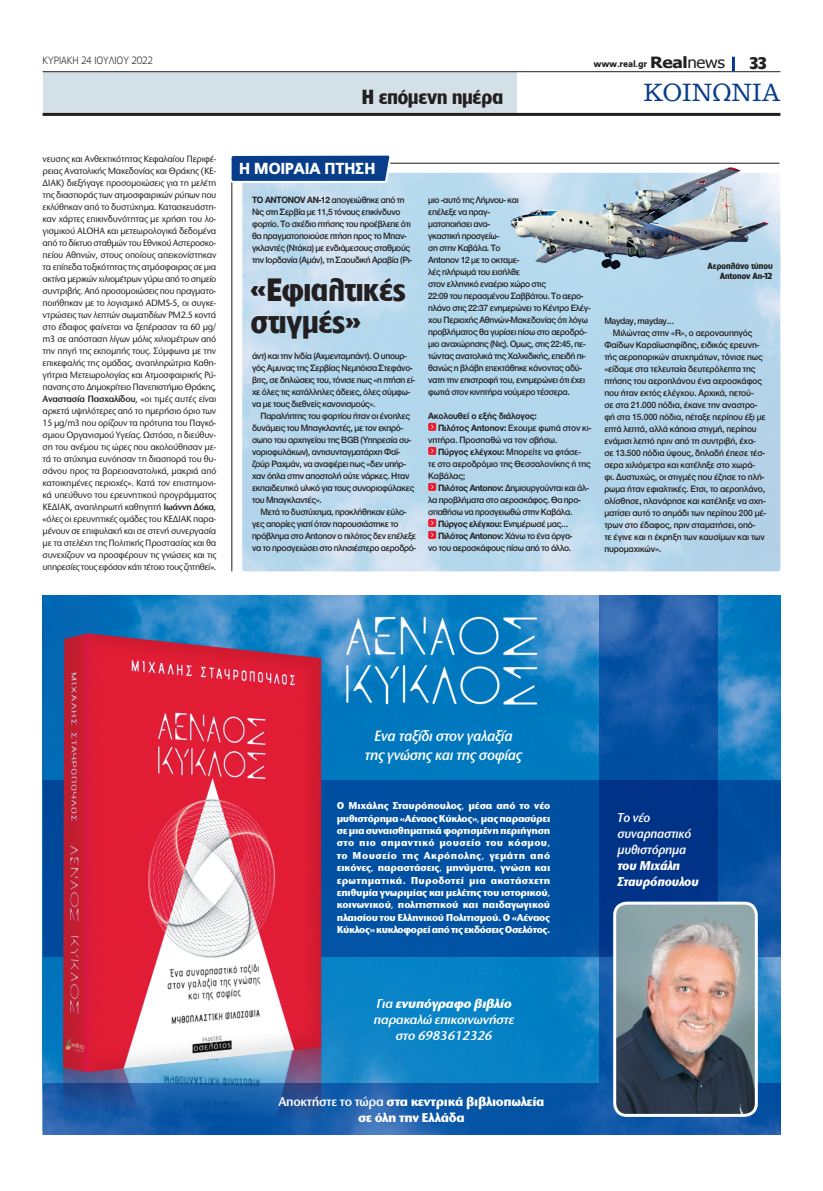
<style>
.page{position:relative;width:823px;height:1191px;background:#fff}
.page>*{position:absolute;margin:0;border:0;box-sizing:border-box;transform-origin:0 0}
.t1{font:700 30.1px/32.7px "PF Lounge";color:#231f20}
.t2{font:24px "PF Clarendon";color:#083e89;scale:.96 1}
.t3{font:700 19px "PF Lounge";color:#231f20}
.t4{font:900 16px "PF Catalog";letter-spacing:-.03em;color:#fff;scale:.96 1}
.t5{font:700 16px "PF Lounge";color:#231f20}
.t6{font:italic 600 15.6px/18.4px "Stone Sans ITC Hel";letter-spacing:-.02em;color:#fff;text-align:center;scale:.96 1}
.t7{font:italic 600 13.4px/15.9px "Stone Sans ITC Hel";color:#fff;text-align:center;scale:.96 1}
.t8{font:700 13.4px/15.9px "Stone Sans ITC Hel";letter-spacing:-.02em;color:#fff;text-align:center;scale:.96 1}
.t9{font:italic 600 13.4px/15.9px "Stone Sans ITC Hel";letter-spacing:-.02em;color:#fff;scale:.96 1}
.t10{font:italic 700 13.4px/15.9px "Stone Sans ITC Hel";letter-spacing:-.02em;color:#fff;scale:.96 1}
.t11{font:700 10.5px/12.4px "Stone Sans ITC Hel";letter-spacing:-.035em;color:#fff;text-align:justify;scale:.96 1}
.t12{font:300 10px "PF Lounge";letter-spacing:-.005em;color:#231f20;scale:.96 1}
.t13{font:500 9.6px/12px "Stone Sans ITC Hel";letter-spacing:-.05em;color:#231f20;text-align:justify;scale:.96 1}
.t14{font:500 9.5px/12px "Helvetica Neue Greek";letter-spacing:-.035em;color:#231f20;scale:.96 1}
.t15{font:500 9.5px "Helvetica Neue Greek";letter-spacing:-.015em;color:#231f20;scale:.96 1}
.t16{font:700 9.5px "Helvetica Neue Greek";letter-spacing:-.025em;color:#231f20;scale:.96 1}
.t17{font:900 9px "PF Catalog";letter-spacing:-.02em;color:#231f20;scale:.96 1}
.t18{font:700 8.3px/10px "PF Lounge";letter-spacing:.005em;color:#231f20;text-align:right}
.s1{font-weight:600}
.s2{font-family:"Tahoma";font-weight:700;font-size:15.5px}
.s3{font-family:"Tahoma";font-weight:400;font-size:15.5px}
.s4{font-weight:700}
.s5{font-weight:500}
</style>
<div class="page">
<div style="left:43px;top:72px;width:473px;height:41px;background:#d4e0e7"></div>
<hr style="left:43px;top:71px;width:737px;height:1px;background:#231f20">
<hr style="left:43px;top:113px;width:737px;height:3px;background:#231f20">
<hr style="left:731px;top:57px;width:3px;height:14px;background:#083e89">
<img style="left:43px;top:595px;width:737px;height:488px">
<img style="left:63px;top:1071px;width:258px;height:64px">
<div style="left:43px;top:780px;width:737px;height:177px;background:#0050a2"></div>
<svg style="left:599px;top:595px;width:118px;height:488px;background:#0b4a9b"></svg>
<svg style="left:43px;top:1083px;width:737px;height:51px;background:#155aa7"></svg>
<img style="left:614px;top:903px;width:141px;height:212px">
<div style="left:613px;top:901px;width:144px;height:215px;border:3px solid #fff;border-radius:12px"></div>
<img style="left:345px;top:595px;width:196px;height:118px">
<img style="left:63px;top:633px;width:258px;height:438px">
<svg style="left:231px;top:163px;width:548px;height:409px"></svg>
<img style="left:242px;top:173px;width:538px;height:398px">
<svg style="left:428px;top:423px;width:8px;height:8px"></svg>
<svg style="left:428px;top:447px;width:8px;height:8px"></svg>
<svg style="left:428px;top:483px;width:8px;height:8px"></svg>
<svg style="left:428px;top:519px;width:8px;height:20px"></svg>
<svg style="left:231px;top:155px;width:159px;height:29px;background:#2b5a9a"></svg>
<img style="left:504px;top:167px;width:265px;height:104px">
<p class="t12" style="left:43px;top:55px;width:117px">κυριακη 24 ιουλιου 2022</p>
<p class="t13" style="left:43px;top:153px;width:182px">νευσης και Ανθεκτικότητας Κεφαλαίου Περιφέ&shy;ρειας Ανατολικής Μακεδονίας και Θράκης (ΚΕ-ΔΙΑΚ) διεξήγαγε προσομοιώσεις για τη μελέτη της διασποράς των ατμοσφαιρικών ρύπων που εκλύθηκαν από το δυστύχημα. Κατασκευάστη&shy;καν χάρτες επικινδυνότητας με χρήση του λο&shy;γισμικού ALOHA και μετεωρολογικά δεδομένα από το δίκτυο σταθμών του Εθνικού Αστεροσκο&shy;πείου Αθηνών, στους οποίους απεικονίστηκαν τα επίπεδα τοξικότητας της ατμόσφαιρας σε μια ακτίνα μερικών χιλιομέτρων γύρω από το σημείο συντριβής. Από προσομοιώσεις που πραγματο&shy;ποιήθηκαν με το λογισμικό ADMS-5, οι συγκε&shy;ντρώσεις των λεπτών σωματιδίων PM2.5 κοντά στο έδαφος φαίνεται να ξεπέρασαν τα 60 μg/ m3 σε απόσταση λίγων μόλις χιλιομέτρων από την πηγή της εκπομπής τους. Σύμφωνα με την επικεφαλής της ομάδας, αναπληρώτρια Καθη&shy;γήτρια Μετεωρολογίας και Ατμοσφαιρικής Ρύ&shy;πανσης στο Δημοκρίτειο Πανεπιστήμιο Θράκης, <span class="s1">Αναστασία Πασχαλίδου</span>, «οι τιμές αυτές είναι αρκετά υψηλότερες από το ημερήσιο όριο των 15 μg/m3 που ορίζουν τα πρότυπα του Παγκό&shy;σμιου Οργανισμού Υγείας. Ωστόσο, η διεύθυν&shy;ση του ανέμου τις ώρες που ακολούθησαν με&shy;τά το ατύχημα ευνόησαν τη διασπορά του θυ&shy;σάνου προς τα βορειοανατολικά, μακριά από κατοικημένες περιοχές». Κατά τον επιστημονι&shy;κά υπεύθυνο του ερευνητικού προγράμματος ΚΕΔΙΑΚ, αναπληρωτή καθηγητή <span class="s1">Ιωάννη Δόκα</span>, «όλες οι ερευνητικές ομάδες του ΚΕΔΙΑΚ παρα&shy;μένουν σε επιφυλακή και σε στενή συνεργασία με τα στελέχη της Πολιτικής Προστασίας και θα συνεχίζουν να προσφέρουν τις γνώσεις και τις υπηρεσίες τους εφόσον κάτι τέτοιο τους ζητηθεί».</p>
<p class="t17" style="left:593px;top:59px;width:138px">www.real.gr <span class="s2">Real</span><span class="s3">news</span></p>
<h3 class="t5" style="left:748px;top:54px;width:20px">33</h3>
<h3 class="t3" style="left:361px;top:86px;width:143px">Η επόμενη ημέρα</h3>
<h2 class="t2" style="left:643px;top:80px;width:144px">κοινωνια</h2>
<h3 class="t4" style="left:239px;top:159px;width:141px">Η μοιραία πτήση</h3>
<p class="t14" style="left:252px;top:194px;width:168px"><span class="s4">Το Antonov An-12</span> απογειώθηκε από τη Νις στη Σερβία με 11,5 τόνους επικίνδυνο φορτίο. Το σχέδιο πτήσης του προέβλεπε ότι θα πραγματοποιούσε πτήση προς το Μπαν&shy;γκλαντές (Ντάκα) με ενδιάμεσους σταθμούς την Ιορδανία (Αμάν), τη Σαουδική Αραβία (Ρι-</p>
<h1 class="t1" style="left:251px;top:273px;width:156px">«Εφιαλτικές στιγμές»</h1>
<p class="t14" style="left:252px;top:350px;width:171px">άντ) και την Ινδία (Αχμενταμπάντ). Ο υπουρ&shy;γός Αμυνας της Σερβίας Νεμπόισα Στεφάνο&shy;βιτς, σε δηλώσεις του, τόνισε πως «η πτήση εί&shy;χε όλες τις κατάλληλες άδειες, όλες σύμφω&shy;να με τους διεθνείς κανονισμούς».</p>
<p class="t14" style="left:252px;top:410px;width:170px;text-indent:8px">Παραλήπτης του φορτίου ήταν οι ένοπλες δυνάμεις του Μπαγκλαντές, με τον εκπρό&shy;σωπο του αρχηγείου της BGB (Υπηρεσία συ&shy;νοριοφυλάκων), αντισυνταγματάρχη Φαϊ&shy;ζούρ Ραχμάν, να αναφέρει πως «δεν υπήρ&shy;χαν όπλα στην αποστολή ούτε νάρκες. Ηταν εκπαιδευτικό υλικό για τους συνοριοφύλακες του Μπαγκλαντές».</p>
<p class="t14" style="left:252px;top:506px;width:172px;text-indent:8px">Μετά το δυστύχημα, προκλήθηκαν εύλο&shy;γες απορίες γιατί όταν παρουσιάστηκε το πρόβλημα στο Antonov ο πιλότος δεν επέλεξε να το προσγειώσει στο πλησιέστερο αεροδρό-</p>
<p class="t14" style="left:428px;top:194px;width:170px">μιο -αυτό της Λήμνου- και<br>επέλεξε να πραγ-<br>ματοποιήσει ανα-<br>γκαστική προσγείω-<br>ση στην Καβάλα. Το<br>Antonov 12 με το οκταμε-<br>λές πλήρωμά του εισήλθε<br>στον ελληνικό εναέριο χώρο στις<br>22:09 του περασμένου Σαββάτου. Το αερο&shy;πλάνο στις 22:37 ενημερώνει το Κέντρο Ελέγ&shy;χου Περιοχής Αθηνών-Μακεδονίας ότι λόγω προβλήματος θα γυρίσει πίσω στο αεροδρό&shy;μιο αναχώρησης (Νις). Ομως, στις 22:45, πε&shy;τώντας ανατολικά της Χαλκιδικής, επειδή πι&shy;θανώς η βλάβη επεκτάθηκε κάνοντας αδύ&shy;νατη την επιστροφή του, ενημερώνει ότι έχει φωτιά στον κινητήρα νούμερο τέσσερα.</p>
<p class="t16" style="left:428px;top:411px;width:115px">Ακολουθεί ο εξής διάλογος:</p>
<p class="t15" style="left:438px;top:422px;width:161px"><span class="s4">Πιλότος Antonov:</span> Εχουμε φωτιά στον κι-</p>
<p class="t15" style="left:428px;top:434px;width:136px">νητήρα. Προσπαθώ να τον σβήσω.</p>
<p class="t15" style="left:438px;top:446px;width:150px"><span class="s4">Πύργος ελέγχου:</span> Μπορείτε να φτάσε-</p>
<p class="t15" style="left:428px;top:458px;width:171px">τε στο αεροδρόμιο της Θεσσαλονίκης ή της</p>
<p class="t15" style="left:428px;top:470px;width:40px">Καβάλας;</p>
<p class="t14" style="left:438px;top:482px;width:158px"><span class="s4">Πιλότος Antonov:</span> Δημιουργούνται και άλ-</p>
<p class="t14" style="left:428px;top:494px;width:160px">λα προβλήματα στο αεροσκάφος. Θα προ-</p>
<p class="t14" style="left:428px;top:506px;width:152px">σπαθήσω να προσγειωθώ στην Καβάλα.</p>
<p class="t16" style="left:438px;top:519px;width:137px">Πύργος ελέγχου: <span class="s5">Ενημέρωσέ μας…</span></p>
<p class="t16" style="left:438px;top:531px;width:141px">Πιλότος Antonov: <span class="s5">Χάνω το ένα όργα-</span></p>
<p class="t14" style="left:428px;top:542px;width:150px">νο του αεροσκάφους πίσω από το άλλο.</p>
<p class="t18" style="left:707px;top:261px;width:67px">Αεροπλάνο τύπου<br>Antonov An-12</p>
<p class="t14" style="left:604px;top:315px;width:74px">Mayday, mayday…</p>
<p class="t15" style="left:612px;top:328px;width:147px">Μιλώντας στην «R», ο αεροναυπηγός</p>
<p class="t15" style="left:604px;top:340px;width:163px">Φαίδων Καραϊωσηφίδης, ειδικός ερευνη-</p>
<p class="t15" style="left:604px;top:352px;width:166px">τής αεροπορικών ατυχημάτων, τόνισε πως</p>
<p class="t15" style="left:604px;top:364px;width:159px">«είδαμε στα τελευταία δευτερόλεπτα της</p>
<p class="t15" style="left:604px;top:376px;width:166px">πτήσης του αεροπλάνου ένα αεροσκάφος</p>
<p class="t15" style="left:604px;top:387px;width:157px">που ήταν εκτός ελέγχου. Αρχικά, πετού-</p>
<p class="t15" style="left:604px;top:400px;width:161px">σε στα 21.000 πόδια, έκανε την αναστρο-</p>
<p class="t15" style="left:604px;top:412px;width:169px">φή στα 15.000 πόδια, πέταξε περίπου έξι με</p>
<p class="t15" style="left:604px;top:424px;width:160px">επτά λεπτά, αλλά κάποια στιγμή, περίπου</p>
<p class="t15" style="left:604px;top:436px;width:159px">ενάμισι λεπτό πριν από τη συντριβή, έχα-</p>
<p class="t15" style="left:604px;top:448px;width:169px">σε 13.500 πόδια ύψους, δηλαδή έπεσε τέσ-</p>
<p class="t15" style="left:604px;top:460px;width:158px">σερα χιλιόμετρα και κατέληξε στο χωρά-</p>
<p class="t15" style="left:604px;top:472px;width:168px">φι. Δυστυχώς, οι στιγμές που έζησε το πλή-</p>
<p class="t15" style="left:604px;top:484px;width:169px">ρωμα ήταν εφιαλτικές. Ετσι, το αεροπλάνο,</p>
<p class="t15" style="left:604px;top:496px;width:169px">ολίσθησε, πλανάρησε και κατέληξε να σχη-</p>
<p class="t15" style="left:604px;top:508px;width:170px">ματίσει αυτό το σημάδι των περίπου 200 μέ-</p>
<p class="t15" style="left:604px;top:520px;width:159px">τρων στο έδαφος, πριν σταματήσει, οπό-</p>
<p class="t15" style="left:604px;top:532px;width:169px">τε έγινε και η έκρηξη των καυσίμων και των</p>
<p class="t15" style="left:604px;top:544px;width:61px">πυρομαχικών».</p>
<h3 class="t6" style="left:364px;top:726px;width:165px">Ενα ταξίδι στον γαλαξία της γνώσης και της σοφίας</h3>
<p class="t11" style="left:336px;top:799px;width:224px">Ο Μιχάλης Σταυρόπουλος, μέσα από το νέο μυθιστόρημα «Αέναος Κύκλος», μας παρασύρει σε μια συναισθηματικά φορτισμένη περιήγηση στο πιο σημαντικό μουσείο του κόσμου, το Μουσείο της Ακρόπολης, γεμάτη από εικόνες, παραστάσεις, μηνύματα, γνώση και ερωτηματικά. Πυροδοτεί μια ακατάσχετη επιθυμία γνωριμίας και μελέτης του ιστορικού, κοινωνικού, πολιτιστικού και παιδαγωγικού πλαισίου του Ελληνικού Πολιτισμού. Ο «Αέναος Κύκλος» κυκλοφορεί από τις εκδόσεις Οσελότος.</p>
<h3 class="t7" style="left:373px;top:995px;width:151px">Για <span class="s4">ενυπόγραφο βιβλίο </span>παρακαλώ επικοινωνήστε στο 6983612326</h3>
<h3 class="t8" style="left:278px;top:1093px;width:279px"><span class="s1">Αποκτήστε το τώρα</span> στα κεντρικά βιβλιοπωλεία σε όλη την Ελλάδα</h3>
<h3 class="t9" style="left:617px;top:809px;width:78px">Το νέο συναρπαστικό μυθιστόρημα</h3>
<h3 class="t10" style="left:617px;top:857px;width:86px">του Μιχάλη<br>Σταυρόπουλου</h3>
</div>
